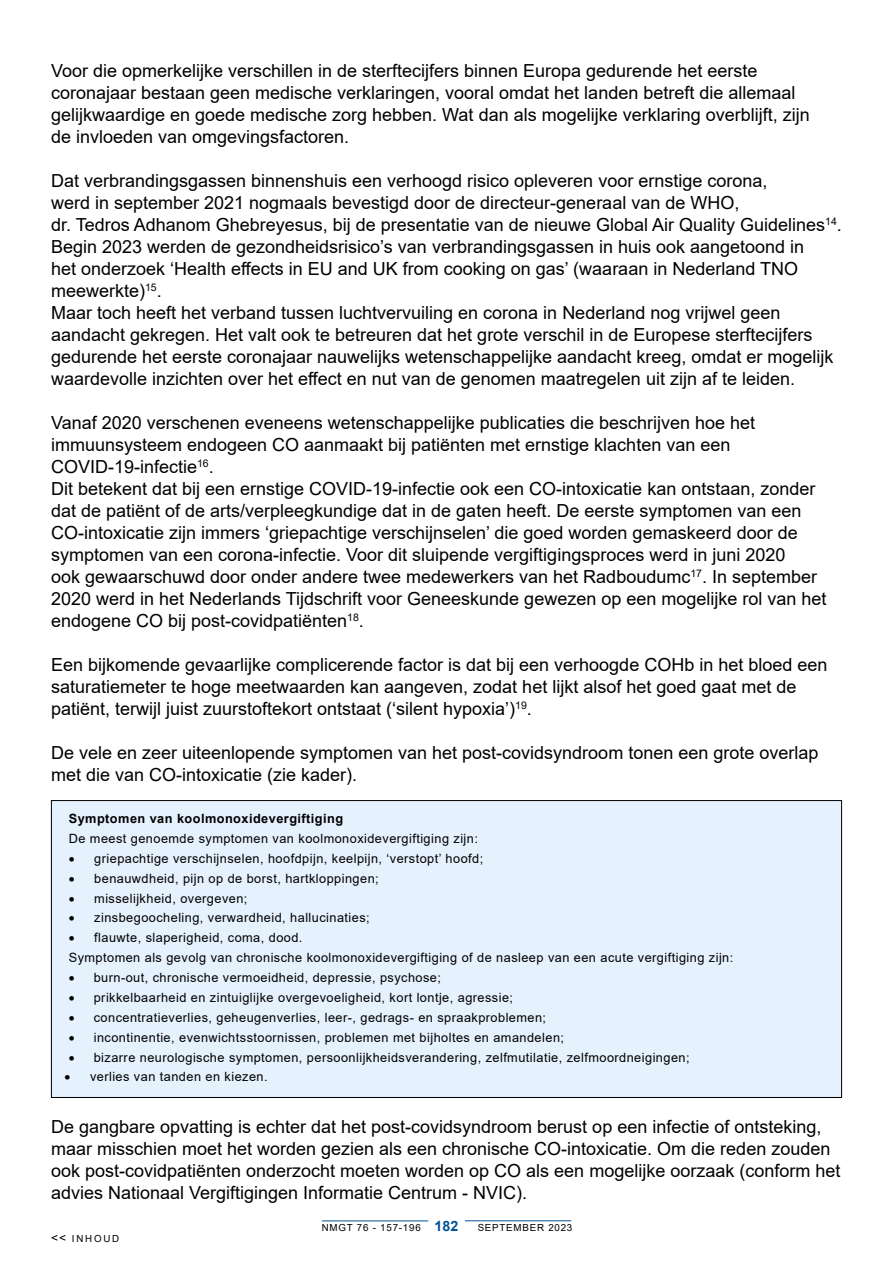
<style>
.page{position:relative;width:893px;height:1263px;background:#fff}
.page>*{position:absolute;margin:0;border:0;box-sizing:border-box;transform-origin:0 0}
.t1{font:18px/22px "Arial";color:#000}
.t2{font:700 14.25px "Arial";color:#005197}
.t3{font:12.75px/20px "Arial";letter-spacing:.035em;color:#000}
.t4{font:700 12.75px "Arial";letter-spacing:.035em;color:#000}
.t5{font:9.75px "Arial";letter-spacing:.08em;color:#000}
.s1{font-size:12px}
</style>
<div class="page">
<hr style="left:465px;top:1220px;width:106px;height:1px;background:#005197">
<hr style="left:322px;top:1221px;width:106px;height:1px;background:#005197">
<div style="left:51px;top:800px;width:791px;height:297px;background:#e6f1fe"></div>
<p class="t1" style="left:51px;top:59px;width:760px">Voor die opmerkelijke verschillen in de sterftecijfers binnen Europa gedurende het eerste coronajaar bestaan geen medische verklaringen, vooral omdat het landen betreft die allemaal gelijkwaardige en goede medische zorg hebben. Wat dan als mogelijke verklaring overblijft, zijn de invloeden van omgevingsfactoren.</p>
<p class="t1" style="left:51px;top:169px;width:792px">Dat verbrandingsgassen binnenshuis een verhoogd risico opleveren voor ernstige corona,<br>werd in september 2021 nogmaals bevestigd door de directeur-generaal van de WHO,<br>dr. Tedros Adhanom Ghebreyesus, bij de presentatie van de nieuwe Global Air Quality Guidelines<sup>14</sup>.<br>Begin 2023 werden de gezondheidsrisico’s van verbrandingsgassen in huis ook aangetoond in<br>het onderzoek ‘Health effects in EU and UK from cooking on gas’ (waaraan in Nederland TNO meewerkte)<sup>15</sup>.<br>Maar toch heeft het verband tussen luchtvervuiling en corona in Nederland nog vrijwel geen aandacht gekregen. Het valt ook te betreuren dat het grote verschil in de Europese sterftecijfers gedurende het eerste coronajaar nauwelijks wetenschappelijke aandacht kreeg, omdat er mogelijk waardevolle inzichten over het effect en nut van de genomen maatregelen uit zijn af te leiden.</p>
<p class="t1" style="left:51px;top:411px;width:777px">Vanaf 2020 verschenen eveneens wetenschappelijke publicaties die beschrijven hoe het immuunsysteem endogeen CO aanmaakt bij patiënten met ernstige klachten van een COVID-19-infectie<sup>16</sup>.<br>Dit betekent dat bij een ernstige COVID-19-infectie ook een CO-intoxicatie kan ontstaan, zonder dat de patiënt of de arts/verpleegkundige dat in de gaten heeft. De eerste symptomen van een CO-intoxicatie zijn immers ‘griepachtige verschijnselen’ die goed worden gemaskeerd door de symptomen van een corona-infectie. Voor dit sluipende vergiftigingsproces werd in juni 2020<br>ook gewaarschuwd door onder andere twee medewerkers van het Radboudumc<sup>17</sup>. In september 2020 werd in het Nederlands Tijdschrift voor Geneeskunde gewezen op een mogelijke rol van het endogene CO bij post-covidpatiënten<sup>18</sup>.</p>
<p class="t1" style="left:51px;top:653px;width:778px">Een bijkomende gevaarlijke complicerende factor is dat bij een verhoogde COHb in het bloed een saturatiemeter te hoge meetwaarden kan aangeven, zodat het lijkt alsof het goed gaat met de patiënt, terwijl juist zuurstoftekort ontstaat (‘silent hypoxia’)<sup>19</sup>.</p>
<p class="t1" style="left:51px;top:741px;width:769px">De vele en zeer uiteenlopende symptomen van het post-covidsyndroom tonen een grote overlap met die van CO-intoxicatie (zie kader).</p>
<p class="t4" style="left:69px;top:809px;width:276px">Symptomen van koolmonoxidevergiftiging</p>
<p class="t3" style="left:69px;top:828px;width:411px">De meest genoemde symptomen van koolmonoxidevergiftiging zijn:</p>
<p class="t3" style="left:69px;top:848px;width:416px">• griepachtige verschijnselen, hoofdpijn, keelpijn, ‘verstopt’ hoofd;</p>
<p class="t3" style="left:69px;top:868px;width:311px">• benauwdheid, pijn op de borst, hartkloppingen;</p>
<p class="t3" style="left:69px;top:888px;width:180px">• misselijkheid, overgeven;</p>
<p class="t3" style="left:69px;top:908px;width:302px">• zinsbegoocheling, verwardheid, hallucinaties;</p>
<p class="t3" style="left:69px;top:928px;width:666px">• flauwte, slaperigheid, coma, dood.<br>Symptomen als gevolg van chronische koolmonoxidevergiftiging of de nasleep van een acute vergiftiging zijn:</p>
<p class="t3" style="left:69px;top:967px;width:374px">• burn-out, chronische vermoeidheid, depressie, psychose;</p>
<p class="t3" style="left:69px;top:987px;width:446px">• prikkelbaarheid en zintuiglijke overgevoeligheid, kort lontje, agressie;</p>
<p class="t3" style="left:69px;top:1007px;width:479px">• concentratieverlies, geheugenverlies, leer-, gedrags- en spraakproblemen;</p>
<p class="t3" style="left:69px;top:1027px;width:497px">• incontinentie, evenwichtsstoornissen, problemen met bijholtes en amandelen;</p>
<p class="t3" style="left:69px;top:1047px;width:622px">• bizarre neurologische symptomen, persoonlijkheidsverandering, zelfmutilatie, zelfmoordneigingen;</p>
<p class="t3" style="left:65px;top:1067px;width:205px">• verlies van tanden en kiezen.</p>
<p class="t1" style="left:51px;top:1115px;width:791px">De gangbare opvatting is echter dat het post-covidsyndroom berust op een infectie of ontsteking, maar misschien moet het worden gezien als een chronische CO-intoxicatie. Om die reden zouden ook post-covidpatiënten onderzocht moeten worden op CO als een mogelijke oorzaak (conform het advies Nationaal Vergiftigingen Informatie Centrum - NVIC).</p>
<p class="t5" style="left:51px;top:1231px;width:70px"><span class="s1">&lt;&lt;</span> INHOUD</p>
<p class="t2" style="left:435px;top:1216px;width:25px">182</p>
<p class="t5" style="left:322px;top:1221px;width:100px">NMGT 76 - 157-196</p>
<p class="t5" style="left:478px;top:1221px;width:96px">SEPTEMBER 2023</p>
</div>
